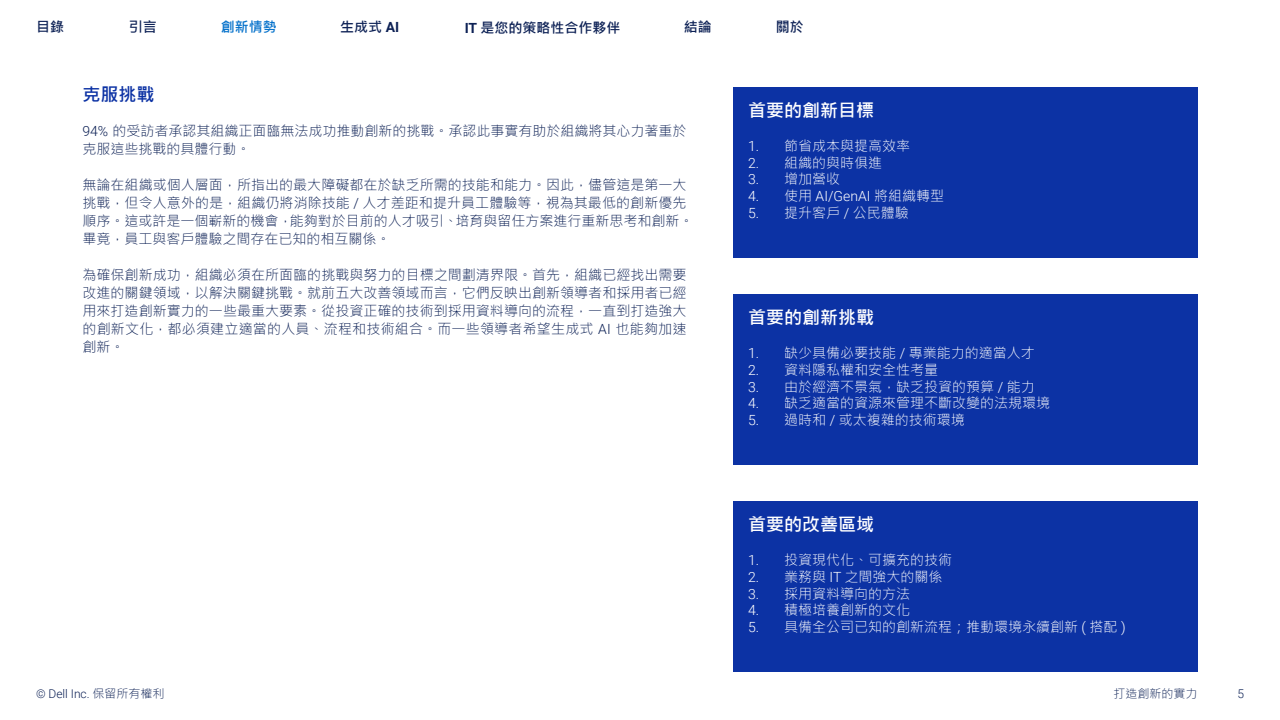
<style>
.page{position:relative;width:1280px;height:720px;background:#fff}
.page>*{position:absolute;margin:0;border:0;box-sizing:border-box;transform-origin:0 0}
.t1{font:700 18px "Microsoft Jheng Hei";color:#fff}
.t2{font:700 18px "Microsoft Jheng Hei";color:#0c32a4}
.t3{font:300 14px/18px "Microsoft Jheng Hei";letter-spacing:.005em;color:#0d2155}
.t4{font:300 14px "Microsoft Jheng Hei";color:#fff}
.t5{font:700 14px "Microsoft Jheng Hei";color:#0d2155}
.t6{font:300 14px "Roboto";color:#fff}
.t7{font:700 14px "Microsoft Jheng Hei";color:#0672cb}
.t8{font:300 12px "Roboto";color:#0d2155}
.t9{font:300 12px "Microsoft Jheng Hei";color:#0d2155}
.s1{font-family:"Roboto"}
.s2{font-family:"Microsoft Jheng Hei"}
</style>
<div class="page">
<div style="left:733px;top:88px;width:465px;height:170px;background:#0c32a4"></div>
<div style="left:733px;top:295px;width:465px;height:170px;background:#0c32a4"></div>
<div style="left:733px;top:502px;width:465px;height:170px;background:#0c32a4"></div>
<p class="t5" style="left:36px;top:18px;width:29px">目錄</p>
<p class="t5" style="left:129px;top:18px;width:29px">引言</p>
<p class="t7" style="left:221px;top:18px;width:58px">創新情勢</p>
<p class="t5" style="left:340px;top:18px;width:60px">生成式 <span class="s1">AI</span></p>
<p class="t5" style="left:465px;top:19px;width:157px"><span class="s1">IT</span> 是您的策略性合作夥伴</p>
<p class="t5" style="left:684px;top:18px;width:29px">結論</p>
<p class="t5" style="left:776px;top:18px;width:29px">關於</p>
<p class="t2" style="left:82px;top:83px;width:73px">克服挑戰</p>
<p class="t3" style="left:82px;top:122px;width:606px"><span class="s1">94%</span> 的受訪者承認其組織正面臨無法成功推動創新的挑戰。承認此事實有助於組織將其心力著重於克服這些挑戰的具體行動。</p>
<p class="t3" style="left:82px;top:176px;width:613px">無論在組織或個人層面，所指出的最大障礙都在於缺乏所需的技能和能力。因此，儘管這是第一大挑戰，但令人意外的是，組織仍將消除技能 <span class="s1">/</span> 人才差距和提升員工體驗等，視為其最低的創新優先順序。這或許是一個嶄新的機會，能夠對於目前的人才吸引、培育與留任方案進行重新思考和創新。畢竟，員工與客戶體驗之間存在已知的相互關係。</p>
<p class="t3" style="left:82px;top:266px;width:606px;text-align:justify">為確保創新成功，組織必須在所面臨的挑戰與努力的目標之間劃清界限。首先，組織已經找出需要改進的關鍵領域，以解決關鍵挑戰。就前五大改善領域而言，它們反映出創新領導者和採用者已經用來打造創新實力的一些最重大要素。從投資正確的技術到採用資料導向的流程，一直到打造強大的創新文化，都必須建立適當的人員、流程和技術組合。而一些領導者希望生成式 <span class="s1">AI</span> 也能夠加速創新。</p>
<p class="t1" style="left:748px;top:99px;width:127px">首要的創新目標</p>
<p class="t4" style="left:748px;top:137px;width:163px"><span class="s1">1.</span> 節省成本與提高效率</p>
<p class="t4" style="left:748px;top:154px;width:135px"><span class="s1">2.</span> 組織的與時俱進</p>
<p class="t4" style="left:748px;top:170px;width:93px"><span class="s1">3.</span> 增加營收</p>
<p class="t6" style="left:748px;top:187px;width:197px">4. <span class="s2">使用</span> AI/GenAI <span class="s2">將組織轉型</span></p>
<p class="t4" style="left:748px;top:204px;width:162px"><span class="s1">5.</span> 提升客戶 <span class="s1">/</span> 公民體驗</p>
<p class="t1" style="left:748px;top:306px;width:127px">首要的創新挑戰</p>
<p class="t4" style="left:748px;top:344px;width:288px"><span class="s1">1.</span> 缺少具備必要技能 <span class="s1">/</span> 專業能力的適當人才</p>
<p class="t4" style="left:748px;top:361px;width:191px"><span class="s1">2.</span> 資料隱私權和安全性考量</p>
<p class="t4" style="left:748px;top:378px;width:288px"><span class="s1">3.</span> 由於經濟不景氣，缺乏投資的預算 <span class="s1">/</span> 能力</p>
<p class="t4" style="left:748px;top:394px;width:303px"><span class="s1">4.</span> 缺乏適當的資源來管理不斷改變的法規環境</p>
<p class="t4" style="left:748px;top:411px;width:218px"><span class="s1">5.</span> 過時和 <span class="s1">/</span> 或太複雜的技術環境</p>
<p class="t1" style="left:748px;top:514px;width:127px">首要的改善區域</p>
<p class="t4" style="left:748px;top:551px;width:205px"><span class="s1">1.</span> 投資現代化、可擴充的技術</p>
<p class="t4" style="left:748px;top:568px;width:196px"><span class="s1">2.</span> 業務與 <span class="s1">IT</span> 之間強大的關係</p>
<p class="t4" style="left:748px;top:585px;width:163px"><span class="s1">3.</span> 採用資料導向的方法</p>
<p class="t4" style="left:748px;top:601px;width:163px"><span class="s1">4.</span> 積極培養創新的文化</p>
<p class="t4" style="left:748px;top:618px;width:379px"><span class="s1">5.</span> 具備全公司已知的創新流程；推動環境永續創新 <span class="s1">(</span> 搭配 <span class="s1">)</span></p>
<p class="t8" style="left:36px;top:685px;width:130px">© Dell Inc. <span class="s2">保留所有權利</span></p>
<p class="t9" style="left:1114px;top:686px;width:85px">打造創新的實力</p>
<p class="t8" style="left:1237px;top:685px;width:8px">5</p>
</div>
